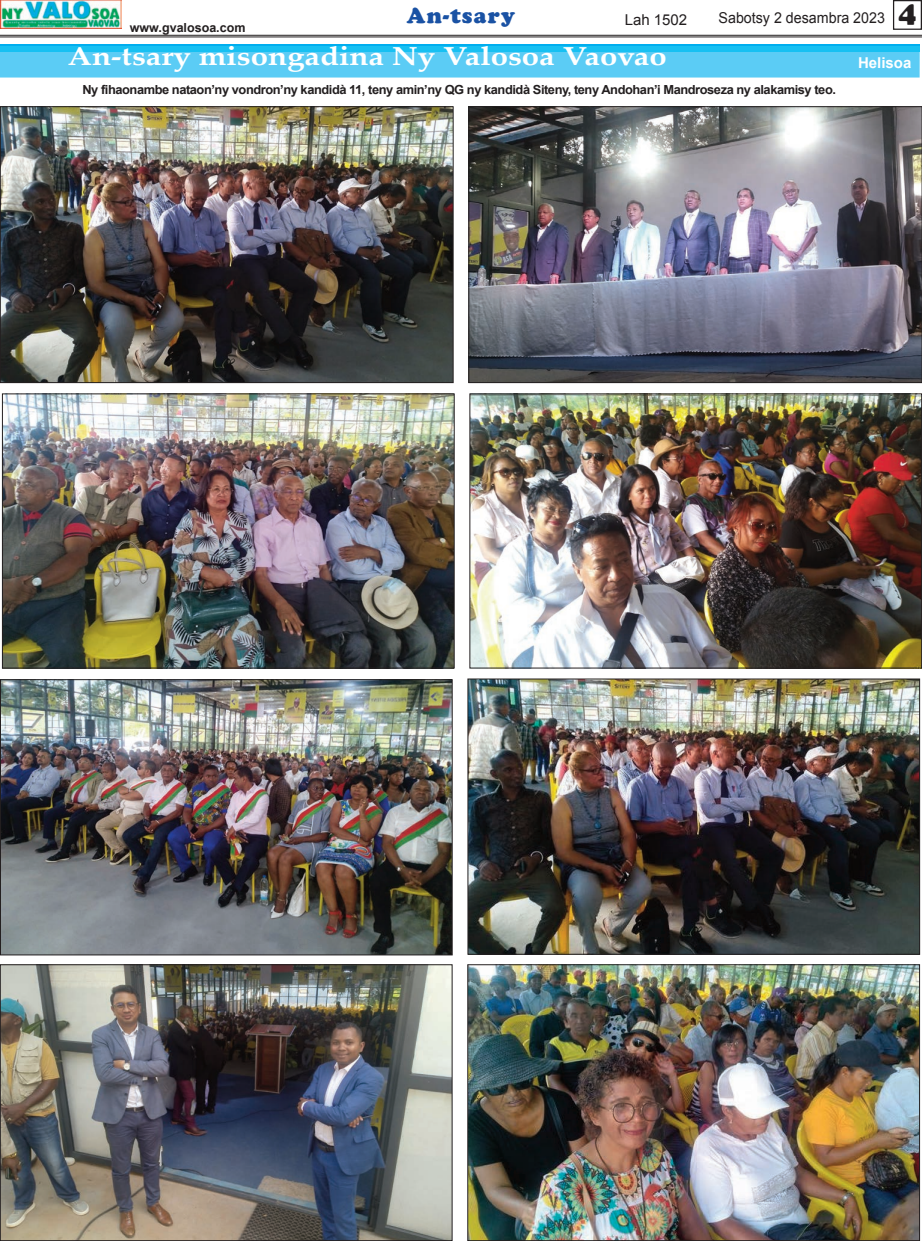
<style>
.page{position:relative;width:922px;height:1241px;background:#fff}
.page>*{position:absolute;margin:0;border:0;box-sizing:border-box;transform-origin:0 0}
.t1{font:700 26px "Palatino Linotype";letter-spacing:-.005em;color:#fff;scale:1.2 1}
.t2{font:900 22.5px "Cooper";letter-spacing:.05em;color:#1a52a4}
.t3{font:15px "Arial";color:#231f20;scale:.95 1}
.t4{font:15px "Arial";color:#231f20}
.t5{font:700 15px "Arial";letter-spacing:-.005em;color:#fff}
.t6{font:700 12.5px "Arial";letter-spacing:-.035em;color:#231f20}
.t7{font:700 12.5px "Arial";color:#231f20}
.s1{font-family:"Cooper";font-weight:900;font-size:30px}
</style>
<div class="page">
<hr style="left:0;top:35px;width:921px;height:1px;background:#231f20">
<hr style="left:0;top:37px;width:921px;height:1px;background:#231f20">
<img style="left:0;top:0;width:122px;height:28px">
<div style="left:892px;top:0;width:29px;height:30px;border:1px solid #231f20"></div>
<div style="left:0;top:44px;width:919px;height:8px;background:#00aeef"></div>
<div style="left:0;top:52px;width:919px;height:25px;background:#5bccf5"></div>
<div style="left:0;top:46px;width:919px;height:6px;background:#17c0f2"></div>
<img style="left:4px;top:395px;width:448px;height:271px">
<div style="left:2px;top:393px;width:452px;height:275px;border:1px solid #231f20"></div>
<img style="left:470px;top:108px;width:449px;height:273px">
<div style="left:468px;top:106px;width:453px;height:277px;border:1px solid #231f20"></div>
<img style="left:471px;top:395px;width:448px;height:271px">
<div style="left:469px;top:393px;width:452px;height:275px;border:1px solid #231f20"></div>
<img style="left:2px;top:681px;width:448px;height:272px">
<div style="left:0;top:679px;width:452px;height:276px;border:1px solid #231f20"></div>
<img style="left:469px;top:680px;width:448px;height:272px">
<div style="left:467px;top:678px;width:452px;height:276px;border:1px solid #231f20"></div>
<img style="left:2px;top:966px;width:448px;height:272px">
<div style="left:0;top:964px;width:452px;height:276px;border:1px solid #231f20"></div>
<img style="left:469px;top:966px;width:448px;height:272px">
<div style="left:467px;top:964px;width:452px;height:276px;border:1px solid #231f20"></div>
<img style="left:2px;top:108px;width:449px;height:273px">
<div style="left:0;top:106px;width:453px;height:277px;border:1px solid #231f20"></div>
<p class="t7" style="left:130px;top:20px;width:117px">www.gvalosoa.com</p>
<h2 class="t2" style="left:407px;top:2px;width:110px">An-tsary</h2>
<p class="t4" style="left:624px;top:11px;width:64px">Lah 1502</p>
<p class="t3" style="left:718px;top:10px;width:210px">Sabotsy 2 desambra 2023 <span class="s1">4</span></p>
<h1 class="t1" style="left:68px;top:46px;width:500px">An-tsary misongadina Ny Valosoa Vaovao</h1>
<p class="t5" style="left:857px;top:54px;width:55px">Helisoa</p>
<p class="t6" style="left:82px;top:83px;width:755px">Ny fihaonambe nataon’ny vondron’ny kandidà 11, teny amin’ny QG ny kandidà Siteny, teny Andohan’i Mandroseza ny alakamisy teo.</p>
</div>
